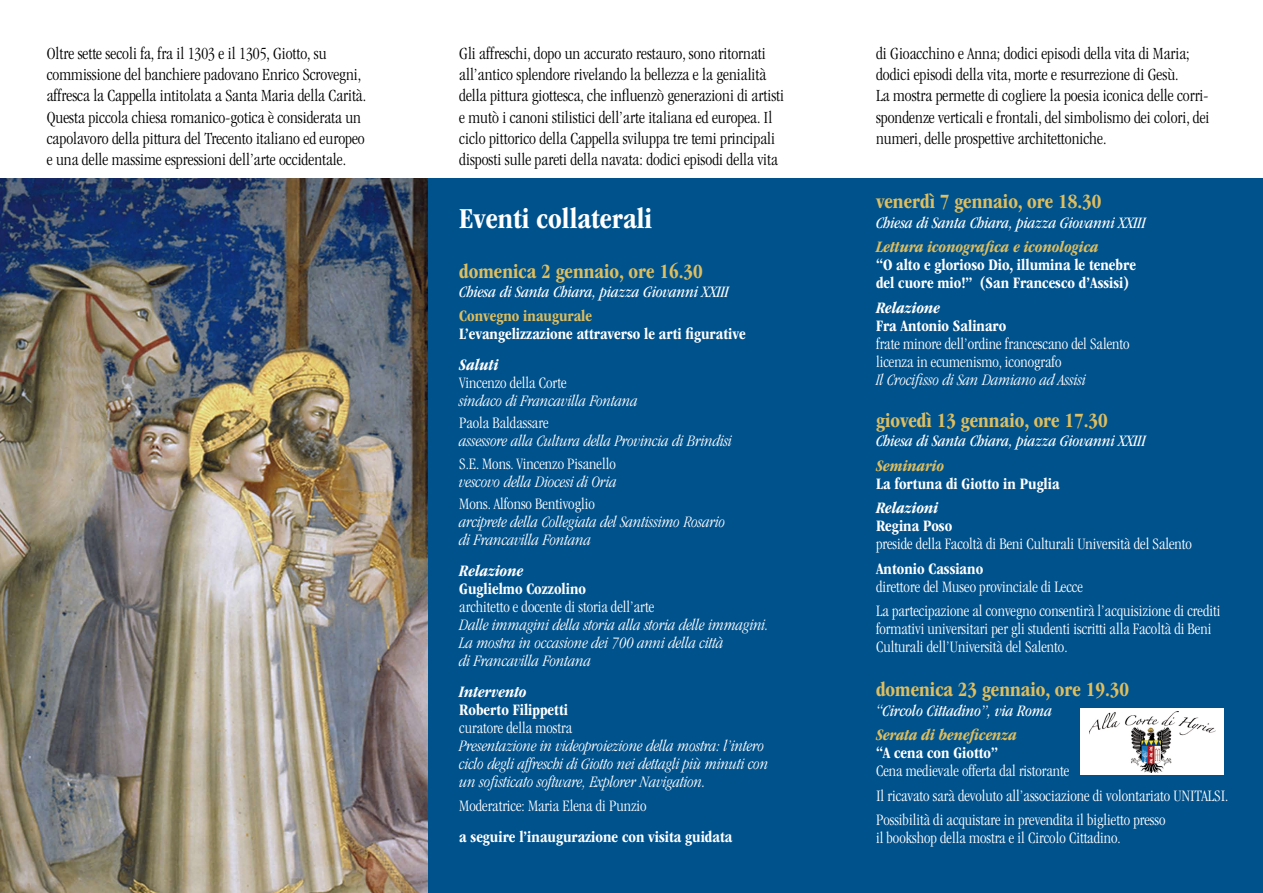
<style>
.page{position:relative;width:1263px;height:893px;background:#fff}
.page>*{position:absolute;margin:0;border:0;box-sizing:border-box;transform-origin:0 0}
.t1{font:700 condensed 30px "ITC Garamond Std";color:#fff}
.t2{font:700 condensed 21px "ITC Garamond Std";color:#debe5e}
.t3{font:300 condensed 17.7px/21.1px "ITC Garamond Std";color:#000}
.t4{font:300 condensed 16.5px/24.3px "ITC Garamond Std";color:#fff}
.t5{font:italic 300 condensed 16.5px/18px "ITC Garamond Std";color:#fff}
.t6{font:700 condensed 16.5px/18px "ITC Garamond Std";color:#fff}
.t7{font:italic condensed 16.5px "ITC Garamond Std";color:#fff}
.t8{font:italic 700 condensed 16.5px "ITC Garamond Std";color:#debe5e}
.t9{font:italic 700 condensed 16.5px "ITC Garamond Std";color:#fff}
.t10{font:700 condensed 16.5px "ITC Garamond Std";color:#debe5e}
</style>
<div class="page">
<img style="left:0;top:179px;width:428px;height:714px">
<div style="left:428px;top:179px;width:835px;height:714px;background:#00528d"></div>
<div style="left:1080px;top:708px;width:143px;height:67px;background:#fff"></div>
<img style="left:1089px;top:711px;width:127px;height:62px">
<p class="t3" style="left:47px;top:43px;width:321px">Oltre sette secoli fa, fra il 1303 e il 1305, Giotto, su commissione del banchiere padovano Enrico Scrovegni, affresca la Cappella intitolata a Santa Maria della Carità.<br>Questa piccola chiesa romanico-gotica è considerata un capolavoro della pittura del Trecento italiano ed europeo e una delle massime espressioni dell’arte occidentale.</p>
<p class="t3" style="left:459px;top:43px;width:326px">Gli affreschi, dopo un accurato restauro, sono ritornati all’antico splendore rivelando la bellezza e la genialità della pittura giottesca, che influenzò generazioni di artisti e mutò i canoni stilistici dell’arte italiana ed europea. Il ciclo pittorico della Cappella sviluppa tre temi principali disposti sulle pareti della navata: dodici episodi della vita</p>
<p class="t3" style="left:876px;top:43px;width:335px">di Gioacchino e Anna; dodici episodi della vita di Maria; dodici episodi della vita, morte e resurrezione di Gesù.<br>La mostra permette di cogliere la poesia iconica delle corri&shy;spondenze verticali e frontali, del simbolismo dei colori, dei numeri, delle prospettive architettoniche.</p>
<h1 class="t1" style="left:459px;top:202px;width:195px">Eventi collaterali</h1>
<p class="t2" style="left:459px;top:259px;width:245px">domenica 2 gennaio, ore 16.30</p>
<p class="t7" style="left:459px;top:283px;width:271px">Chiesa di Santa Chiara, piazza Giovanni XXIII</p>
<p class="t10" style="left:459px;top:307px;width:134px">Convegno inaugurale</p>
<p class="t6" style="left:459px;top:325px;width:288px">L’evangelizzazione attraverso le arti figurative</p>
<p class="t9" style="left:459px;top:356px;width:41px">Saluti</p>
<p class="t4" style="left:459px;top:371px;width:109px">Vincenzo della Corte</p>
<p class="t5" style="left:459px;top:392px;width:180px">sindaco di Francavilla Fontana</p>
<p class="t4" style="left:459px;top:411px;width:91px">Paola Baldassare</p>
<p class="t5" style="left:459px;top:432px;width:274px">assessore alla Cultura della Provincia di Brindisi</p>
<p class="t4" style="left:459px;top:451px;width:158px">S.E. Mons. Vincenzo Pisanello</p>
<p class="t5" style="left:459px;top:473px;width:159px">vescovo della Diocesi di Oria</p>
<p class="t4" style="left:459px;top:492px;width:137px">Mons. Alfonso Bentivoglio</p>
<p class="t5" style="left:459px;top:513px;width:268px">arciprete della Collegiata del Santissimo Rosario di Francavilla Fontana</p>
<p class="t9" style="left:459px;top:561px;width:66px">Relazione</p>
<p class="t6" style="left:459px;top:580px;width:128px">Guglielmo Cozzolino</p>
<p class="t4" style="left:459px;top:594px;width:197px">architetto e docente di storia dell’arte</p>
<p class="t5" style="left:459px;top:616px;width:311px">Dalle immagini della storia alla storia delle immagini.<br>La mostra in occasione dei 700 anni della città<br>di Francavilla Fontana</p>
<p class="t9" style="left:459px;top:682px;width:69px">Intervento</p>
<p class="t6" style="left:459px;top:700px;width:110px">Roberto Filippetti</p>
<p class="t4" style="left:459px;top:715px;width:114px">curatore della mostra</p>
<p class="t5" style="left:459px;top:736px;width:310px">Presentazione in videoproiezione della mostra: l’intero ciclo degli affreschi di Giotto nei dettagli più minuti con un sofisticato software, Explorer Navigation.</p>
<p class="t4" style="left:459px;top:794px;width:189px">Moderatrice: Maria Elena di Punzio</p>
<p class="t6" style="left:459px;top:827px;width:275px">a seguire l’inaugurazione con visita guidata</p>
<p class="t2" style="left:876px;top:190px;width:227px">venerdì 7 gennaio, ore 18.30</p>
<p class="t7" style="left:876px;top:214px;width:271px">Chiesa di Santa Chiara, piazza Giovanni XXIII</p>
<p class="t8" style="left:876px;top:238px;width:224px">Lettura iconografica e iconologica</p>
<p class="t6" style="left:876px;top:256px;width:262px">“O alto e glorioso Dio, illumina le tenebre del cuore mio!” (San Francesco d’Assisi)</p>
<p class="t9" style="left:876px;top:298px;width:66px">Relazione</p>
<p class="t6" style="left:876px;top:316px;width:132px">Fra Antonio Salinaro</p>
<p class="t4" style="left:876px;top:335px;width:255px;line-height:18px">frate minore dell’ordine francescano del Salento licenza in ecumenismo, iconografo</p>
<p class="t5" style="left:876px;top:371px;width:211px">Il Crocifisso di San Damiano ad Assisi</p>
<p class="t2" style="left:876px;top:408px;width:233px">giovedì 13 gennaio, ore 17.30</p>
<p class="t7" style="left:876px;top:432px;width:271px">Chiesa di Santa Chiara, piazza Giovanni XXIII</p>
<p class="t8" style="left:876px;top:456px;width:70px">Seminario</p>
<p class="t6" style="left:876px;top:475px;width:185px">La fortuna di Giotto in Puglia</p>
<p class="t9" style="left:876px;top:499px;width:64px">Relazioni</p>
<p class="t6" style="left:876px;top:517px;width:78px">Regina Poso</p>
<p class="t4" style="left:876px;top:532px;width:317px">preside della Facoltà di Beni Culturali Università del Salento</p>
<p class="t6" style="left:876px;top:559px;width:109px">Antonio Cassiano</p>
<p class="t4" style="left:876px;top:574px;width:346px">direttore del Museo provinciale di Lecce<br>La partecipazione al convegno consentirà l’acquisizione di crediti</p>
<p class="t4" style="left:876px;top:620px;width:337px;line-height:18px">formativi universitari per gli studenti iscritti alla Facoltà di Beni<br>Culturali dell’Università del Salento.</p>
<p class="t2" style="left:876px;top:678px;width:255px">domenica 23 gennaio, ore 19.30</p>
<p class="t7" style="left:876px;top:702px;width:178px">“Circolo Cittadino”, via Roma</p>
<p class="t8" style="left:876px;top:726px;width:143px">Serata di beneficenza</p>
<p class="t6" style="left:876px;top:744px;width:124px">“A cena con Giotto”</p>
<p class="t4" style="left:876px;top:759px;width:354px">Cena medievale offerta dal ristorante<br>Il ricavato sarà devoluto all’associazione di volontariato UNITALSI.<br>Possibilità di acquistare in prevendita il biglietto presso</p>
<p class="t4" style="left:876px;top:826px;width:246px">il bookshop della mostra e il Circolo Cittadino.</p>
</div>
